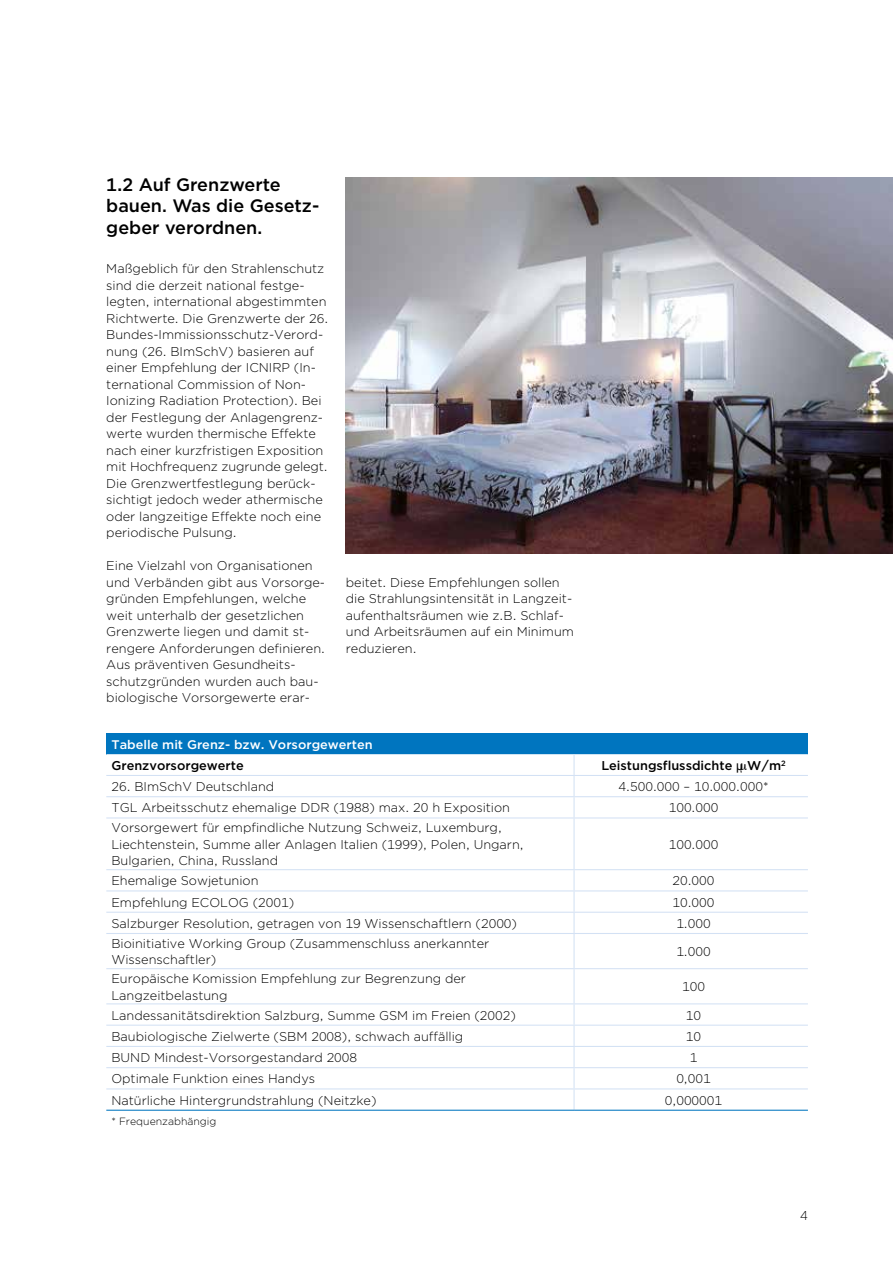
<style>
.page{position:relative;width:893px;height:1263px;background:#fff}
.page>*{position:absolute;margin:0;border:0;box-sizing:border-box;transform-origin:0 0}
.t1{font:500 18px/21.6px "Gotham";color:#000}
.t2{font:300 12.75px/16.5px "Gotham";color:#000}
.t3{font:500 12.75px "Gotham";color:#000}
.t4{font:500 12.45px "Gotham";color:#fff}
.t5{font:300 12.45px "Gotham";color:#000}
.t6{font:300 10.5px "Gotham";color:#000}
</style>
<div class="page">
<img style="left:346px;top:178px;width:547px;height:376px">
<div style="left:106px;top:733px;width:702px;height:21px;background:#0075bf"></div>
<svg style="left:106px;top:754px;width:702px;height:356px"></svg>
<hr style="left:573px;top:754px;width:2px;height:21px;background:#d3e1f4">
<hr style="left:106px;top:775px;width:468px;height:1px;background:#d3e1f4">
<hr style="left:574px;top:775px;width:234px;height:1px;background:#d3e1f4">
<hr style="left:573px;top:776px;width:2px;height:20px;background:#d3e1f4">
<hr style="left:106px;top:796px;width:468px;height:1px;background:#d3e1f4">
<hr style="left:574px;top:796px;width:234px;height:1px;background:#d3e1f4">
<hr style="left:573px;top:797px;width:2px;height:20px;background:#d3e1f4">
<hr style="left:106px;top:817px;width:468px;height:1px;background:#d3e1f4">
<hr style="left:574px;top:817px;width:234px;height:1px;background:#d3e1f4">
<hr style="left:573px;top:818px;width:2px;height:51px;background:#d3e1f4">
<hr style="left:106px;top:869px;width:468px;height:1px;background:#d3e1f4">
<hr style="left:574px;top:869px;width:234px;height:1px;background:#d3e1f4">
<hr style="left:573px;top:870px;width:2px;height:20px;background:#d3e1f4">
<hr style="left:106px;top:890px;width:468px;height:1px;background:#d3e1f4">
<hr style="left:574px;top:890px;width:234px;height:1px;background:#d3e1f4">
<hr style="left:573px;top:891px;width:2px;height:21px;background:#d3e1f4">
<hr style="left:106px;top:912px;width:468px;height:1px;background:#d3e1f4">
<hr style="left:574px;top:912px;width:234px;height:1px;background:#d3e1f4">
<hr style="left:573px;top:913px;width:2px;height:20px;background:#d3e1f4">
<hr style="left:106px;top:933px;width:468px;height:1px;background:#d3e1f4">
<hr style="left:574px;top:933px;width:234px;height:1px;background:#d3e1f4">
<hr style="left:573px;top:934px;width:2px;height:34px;background:#d3e1f4">
<hr style="left:106px;top:968px;width:468px;height:1px;background:#d3e1f4">
<hr style="left:574px;top:968px;width:234px;height:1px;background:#d3e1f4">
<hr style="left:573px;top:969px;width:2px;height:34px;background:#d3e1f4">
<hr style="left:106px;top:1003px;width:468px;height:1px;background:#d3e1f4">
<hr style="left:574px;top:1003px;width:234px;height:1px;background:#d3e1f4">
<hr style="left:573px;top:1004px;width:2px;height:21px;background:#d3e1f4">
<hr style="left:106px;top:1025px;width:468px;height:1px;background:#d3e1f4">
<hr style="left:574px;top:1025px;width:234px;height:1px;background:#d3e1f4">
<hr style="left:573px;top:1026px;width:2px;height:20px;background:#d3e1f4">
<hr style="left:106px;top:1046px;width:468px;height:1px;background:#d3e1f4">
<hr style="left:574px;top:1046px;width:234px;height:1px;background:#d3e1f4">
<hr style="left:573px;top:1047px;width:2px;height:20px;background:#d3e1f4">
<hr style="left:106px;top:1067px;width:468px;height:1px;background:#d3e1f4">
<hr style="left:574px;top:1067px;width:234px;height:1px;background:#d3e1f4">
<hr style="left:573px;top:1068px;width:2px;height:20px;background:#d3e1f4">
<hr style="left:106px;top:1088px;width:468px;height:1px;background:#d3e1f4">
<hr style="left:574px;top:1088px;width:234px;height:1px;background:#d3e1f4">
<hr style="left:573px;top:1089px;width:2px;height:21px;background:#d3e1f4">
<hr style="left:106px;top:1110px;width:468px;height:1px;background:#0075bf">
<hr style="left:574px;top:1110px;width:234px;height:1px;background:#0075bf">
<svg style="left:741px;top:764px;width:6px;height:8px"></svg>
<h1 class="t1" style="left:106px;top:173px;width:215px">1.2 Auf Grenzwerte bauen. Was die Gesetz&shy;geber verordnen.</h1>
<p class="t2" style="left:106px;top:260px;width:223px">Maßgeblich für den Strahlenschutz sind die derzeit national festge&shy;legten, international abgestimmten Richtwerte. Die Grenzwerte der 26.<br>Bundes-Immissionsschutz-Verord&shy;nung (26. BImSchV) basieren auf einer Empfehlung der ICNIRP (In&shy;ternational Commission of Non-Ionizing Radiation Protection). Bei der Festlegung der Anlagengrenz&shy;werte wurden thermische Effekte nach einer kurzfristigen Exposition mit Hochfrequenz zugrunde gelegt.<br>Die Grenzwertfestlegung berück&shy;sichtigt jedoch weder athermische oder langzeitige Effekte noch eine periodische Pulsung.</p>
<p class="t2" style="left:106px;top:557px;width:220px">Eine Vielzahl von Organisationen und Verbänden gibt aus Vorsorge&shy;gründen Empfehlungen, welche weit unterhalb der gesetzlichen<br>Grenzwerte liegen und damit st&shy;rengere Anforderungen definieren.<br>Aus präventiven Gesundheits&shy;schutzgründen wurden auch bau&shy;biologische Vorsorgewerte erar-</p>
<p class="t4" style="left:111px;top:736px;width:263px">Tabelle mit Grenz- bzw. Vorsorgewerten</p>
<p class="t3" style="left:111px;top:757px;width:134px">Grenzvorsorgewerte</p>
<p class="t3" style="left:601px;top:757px;width:186px">Leistungsflussdichte W/m<sup>2</sup></p>
<p class="t2" style="left:111px;top:778px;width:164px">26. BImSchV Deutschland</p>
<p class="t2" style="left:619px;top:778px;width:151px">4.500.000 – 10.000.000*</p>
<p class="t2" style="left:111px;top:799px;width:400px">TGL Arbeitsschutz ehemalige DDR (1988) max. 20 h Exposition</p>
<p class="t2" style="left:669px;top:799px;width:51px">100.000</p>
<p class="t2" style="left:111px;top:819px;width:414px">Vorsorgewert für empfindliche Nutzung Schweiz, Luxemburg,<br>Liechtenstein, Summe aller Anlagen Italien (1999), Polen, Ungarn,<br>Bulgarien, China, Russland</p>
<p class="t2" style="left:346px;top:574px;width:230px">beitet. Diese Empfehlungen sollen die Strahlungsintensität in Langzeit&shy;aufenthaltsräumen wie z.B. Schlaf&shy;und Arbeitsräumen auf ein Minimum reduzieren.</p>
<p class="t2" style="left:669px;top:836px;width:51px">100.000</p>
<p class="t2" style="left:111px;top:872px;width:149px">Ehemalige Sowjetunion</p>
<p class="t2" style="left:672px;top:872px;width:44px">20.000</p>
<p class="t2" style="left:111px;top:893px;width:184px">Empfehlung ECOLOG (2001)</p>
<p class="t2" style="left:672px;top:893px;width:44px">10.000</p>
<p class="t2" style="left:111px;top:915px;width:407px">Salzburger Resolution, getragen von 19 Wissenschaftlern (2000)</p>
<p class="t2" style="left:676px;top:915px;width:36px">1.000</p>
<p class="t2" style="left:111px;top:935px;width:379px">Bioinitiative Working Group (Zusammenschluss anerkannter<br>Wissenschaftler)</p>
<p class="t2" style="left:676px;top:943px;width:36px">1.000</p>
<p class="t2" style="left:111px;top:970px;width:356px">Europäische Komission Empfehlung zur Begrenzung der<br>Langzeitbelastung</p>
<p class="t2" style="left:682px;top:978px;width:24px">100</p>
<p class="t2" style="left:111px;top:1006px;width:406px">Landessanitätsdirektion Salzburg, Summe GSM im Freien (2002)</p>
<p class="t2" style="left:686px;top:1006px;width:17px">10</p>
<p class="t2" style="left:111px;top:1028px;width:353px">Baubiologische Zielwerte (SBM 2008), schwach auffällig</p>
<p class="t2" style="left:686px;top:1028px;width:17px">10</p>
<p class="t2" style="left:111px;top:1049px;width:247px">BUND Mindest-Vorsorgestandard 2008</p>
<p class="t5" style="left:690px;top:1050px;width:9px">1</p>
<p class="t2" style="left:111px;top:1070px;width:205px">Optimale Funktion eines Handys</p>
<p class="t2" style="left:676px;top:1070px;width:36px">0,001</p>
<p class="t2" style="left:111px;top:1091px;width:267px">Natürliche Hintergrundstrahlung (Neitzke)</p>
<p class="t2" style="left:665px;top:1091px;width:59px">0,000001</p>
<p class="t6" style="left:111px;top:1115px;width:106px">* Frequenzabhängig</p>
<p class="t2" style="left:800px;top:1207px;width:9px">4</p>
</div>
